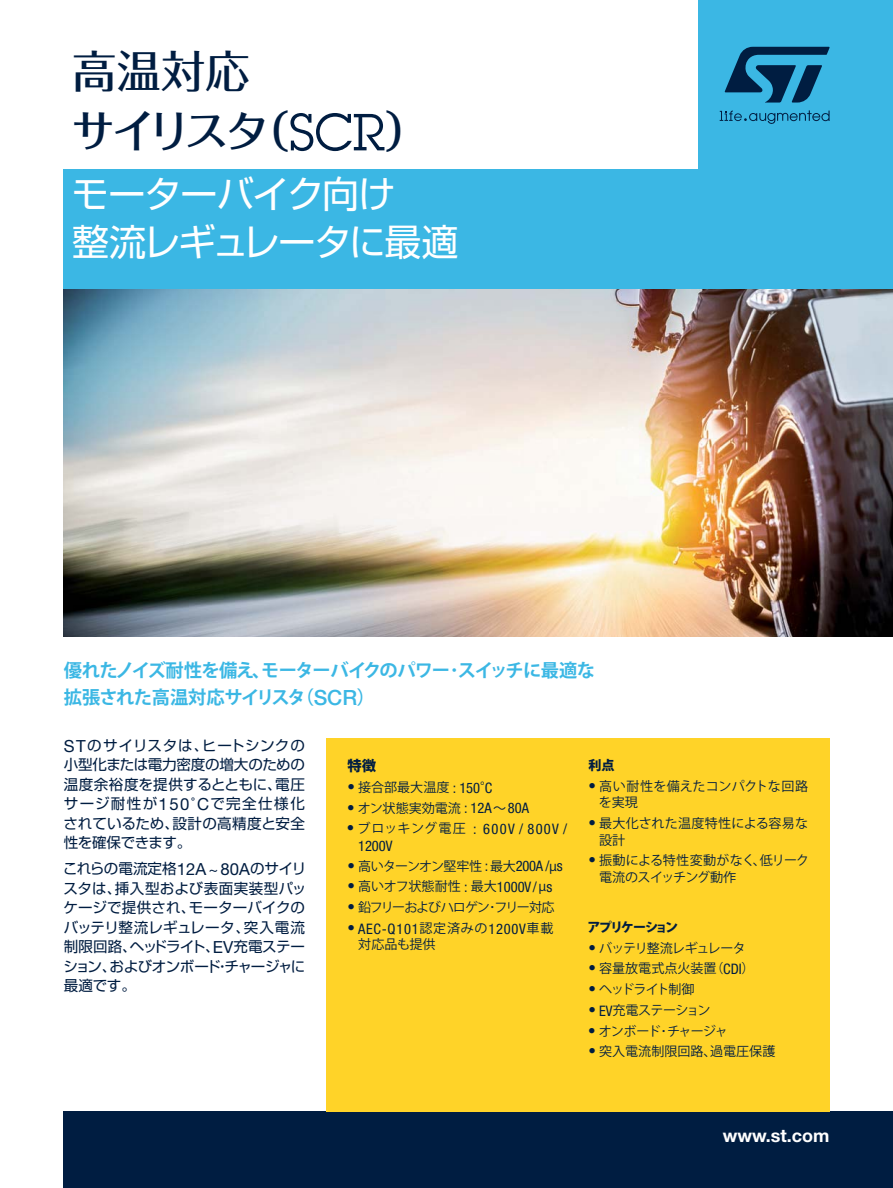
<style>
.page{position:relative;width:893px;height:1188px;background:#fff}
.page>*{position:absolute;margin:0;border:0;box-sizing:border-box;transform-origin:0 0}
.t1{font:44.4px/60px "Folk Pro Medium 90 msp RKSJ H";letter-spacing:-.075em;color:#001d41}
.t2{font:36.9px/48px "Shin Go Pro Regular 90 msp RKSJ H";letter-spacing:-.04em;color:#fff}
.t3{font:18.3px/27px "Koz Go Pro Bold 90 msp RKSJ H";letter-spacing:-.045em;color:#3bb7e4}
.t4{font:700 18px "Helvetica Neue LT Std";color:#fff}
.t5{font:14.55px/19.5px "Shin Go Pro Regular 90 msp RKSJ H";letter-spacing:-.01em;color:#001d41;text-align:justify}
.t6{font:condensed 14.55px/16.5px "Helvetica Neue LT Std";letter-spacing:.09em;color:#001d41}
.t7{font:condensed 14.55px "Helvetica Neue LT Std";letter-spacing:.05em;color:#001d41}
.t8{font:14.4px "Koz Go Pro Heavy 90 msp RKSJ H";color:#001d41}
.t9{font:13.05px "Koz Go Pro Regular 90 msp RKSJ H";color:#001d41}
.t10{font:13.05px/16.5px "Koz Go Pro Regular 90 msp RKSJ H";letter-spacing:-.02em;color:#001d41}
.t11{font:13.05px "Koz Go Pro Regular 90 msp RKSJ H";letter-spacing:-.05em;color:#001d41}
.t12{font:13.05px "Koz Go Pro Regular 90 msp RKSJ H";letter-spacing:-.07em;color:#001d41}
.t13{font:13.05px/16.5px "Koz Go Pro Regular 90 msp RKSJ H";letter-spacing:.005em;color:#001d41}
.t14{font:13.05px/16.5px "Koz Go Pro Regular 90 msp RKSJ H";letter-spacing:.02em;color:#001d41}
.t15{font:13.05px "Koz Go Pro Regular 90 msp RKSJ H";letter-spacing:-.09em;color:#001d41}
.t16{font:13.05px "Koz Go Pro Regular 90 msp RKSJ H";letter-spacing:-.08em;color:#001d41}
.t17{font:13.05px "Koz Go Pro Heavy 90 msp RKSJ H";letter-spacing:-.14em;color:#001d41}
.s1{font-family:"Lubalin Graph Std";font-size:51px}
.s2{font-family:"Helvetica Neue LT Std";font-weight:500;font-size:21px}
.s3{font-family:"Helvetica Neue LT Std";font-size:16.65px}
.s4{font-family:"Helvetica Neue LT Std";font-stretch:condensed;font-size:15px}
.s5{font-family:"Helvetica Neue LT Std";font-stretch:condensed;font-size:14.55px}
.s6{font-size:15px}
.s7{font-family:"Koz Go Pro Regular 90 msp RKSJ H";font-stretch:normal;font-size:13.05px}
</style>
<div class="page">
<div style="left:698px;top:0;width:194px;height:627px;background:#3bb7e4"></div>
<div style="left:64px;top:169px;width:828px;height:458px;background:#3bb7e4"></div>
<svg style="left:724px;top:47px;width:105px;height:56px"></svg>
<svg style="left:719px;top:110px;width:110px;height:14px"></svg>
<img style="left:64px;top:290px;width:828px;height:347px">
<div style="left:64px;top:1111px;width:828px;height:77px;background:#001d41"></div>
<div style="left:326px;top:738px;width:503px;height:373px;background:#ffd328"></div>
<h1 class="t1" style="left:71px;top:47px;width:360px">高温対応<br>サイリスタ（<span class="s1">SCR</span>）</h1>
<h2 class="t2" style="left:72px;top:175px;width:388px">モーターバイク向け<br>整流レギュレータに最適</h2>
<p class="t3" style="left:64px;top:659px;width:533px">優れたノイズ耐性を備え、モーターバイクのパワー･スイッチに最適な拡張された高温対応サイリスタ（<span class="s2">SCR</span>）</p>
<p class="t5" style="left:63px;top:738px;width:243px"><span class="s3">ST</span>のサイリスタは、ヒートシンクの小型化または電力密度の増大のための温度余裕度を提供するとともに、電圧サージ耐性が<span class="s3">150</span>°<span class="s3">C</span>で完全仕様化されているため、設計の高精度と安全性を確保できます。</p>
<p class="t5" style="left:63px;top:861px;width:245px">これらの電流定格<span class="s3">12A ~ 80A</span>のサイリスタは、挿入型および表面実装型パッケージで提供され、モーターバイクのバッテリ整流レギュレータ、突入電流制限回路、ヘッドライト、<span class="s3">EV</span>充電ステーション、およびオンボード・チャージャに最適です。</p>
<p class="t8" style="left:347px;top:760px;width:30px">特徴</p>
<p class="t9" style="left:347px;top:782px;width:147px"><span class="s4">•</span> 接合部最大温度 <span class="s5">: 150</span>°<span class="s5">C</span></p>
<p class="t9" style="left:347px;top:803px;width:183px"><span class="s4">•</span> オン状態実効電流 <span class="s5">: 12A</span> ～ <span class="s5">80A</span></p>
<p class="t6" style="left:358px;top:821px;width:211px;text-indent:-11px"><span class="s6">•</span> <span class="s7">ブロッキング電圧</span> : 600V / 800V /<br>1200V</p>
<p class="t11" style="left:347px;top:861px;width:217px"><span class="s4">•</span> 高いターンオン堅牢性 <span class="s5">:</span> 最大<span class="s5">200A /</span>µ<span class="s5">s</span></p>
<p class="t9" style="left:347px;top:882px;width:206px"><span class="s4">•</span> 高いオフ状態耐性 <span class="s5">:</span> 最大<span class="s5">1000V /</span> µ<span class="s5">s</span></p>
<p class="t15" style="left:347px;top:902px;width:209px"><span class="s4">•</span> 鉛フリーおよびハロゲン･フリー対応</p>
<p class="t7" style="left:347px;top:920px;width:221px"><span class="s6">•</span> AEC-Q101<span class="s7">認定済みの</span>1200V<span class="s7">車載　</span></p>
<p class="t10" style="left:358px;top:938px;width:79px">対応品も提供</p>
<p class="t17" style="left:588px;top:760px;width:28px">利点</p>
<p class="t13" style="left:599px;top:779px;width:211px;text-indent:-10px"><span class="s4">•</span> 高い耐性を備えたコンパクトな回路を実現</p>
<p class="t14" style="left:599px;top:817px;width:211px;text-indent:-11px"><span class="s4">•</span> 最大化された温度特性による容易な設計</p>
<p class="t10" style="left:599px;top:854px;width:212px;text-indent:-11px"><span class="s4">•</span> 振動による特性変動がなく、低リーク電流のスイッチング動作</p>
<p class="t17" style="left:587px;top:922px;width:92px">アプリケーション</p>
<p class="t12" style="left:588px;top:943px;width:159px"><span class="s4">•</span> バッテリ整流レギュレータ</p>
<p class="t9" style="left:588px;top:964px;width:167px"><span class="s4">•</span> 容量放電式点火装置（<span class="s5">CDI</span>）</p>
<p class="t12" style="left:588px;top:984px;width:108px"><span class="s4">•</span> ヘッドライト制御</p>
<p class="t11" style="left:588px;top:1005px;width:123px"><span class="s4">•</span> <span class="s5">EV</span>充電ステーション</p>
<p class="t16" style="left:588px;top:1026px;width:141px"><span class="s4">•</span> オンボード･チャージャ</p>
<p class="t9" style="left:588px;top:1047px;width:188px"><span class="s4">•</span> 突入電流制限回路、過電圧保護</p>
<p class="t4" style="left:722px;top:1125px;width:108px">www.st.com</p>
</div>
